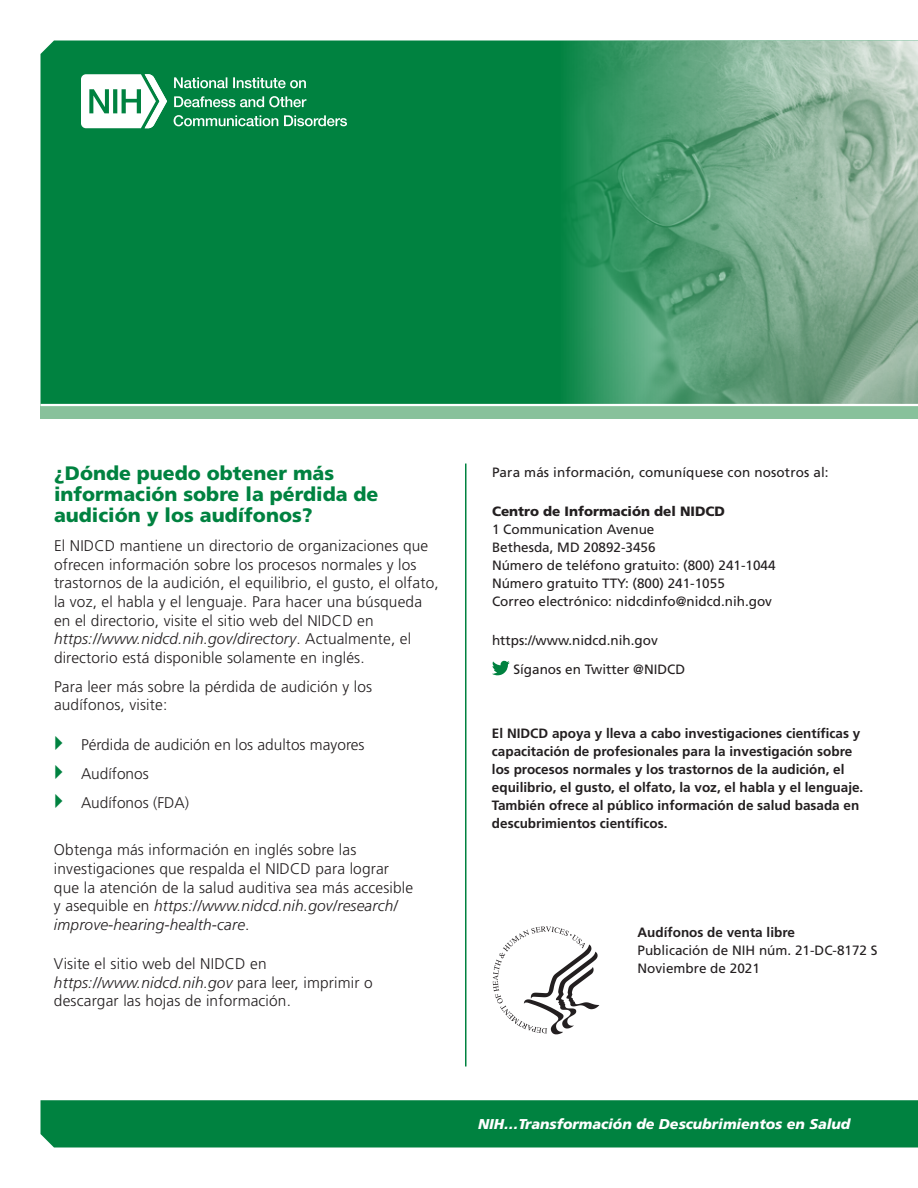
<style>
.page{position:relative;width:918px;height:1188px;background:#fff}
.page>*{position:absolute;margin:0;border:0;box-sizing:border-box;transform-origin:0 0}
.t1{font:900 19.5px/21px "Frutiger LT Std";color:#008240}
.t2{font:300 15.45px/18.6px "Frutiger LT Std";letter-spacing:.01em;color:#231f20}
.t3{font:italic 900 14.25px "Frutiger LT Std";color:#fff}
.t4{font:700 13.5px/18px "Frutiger LT Std";color:#231f20}
.t5{font:13.5px "Frutiger LT Std";color:#231f20}
.t6{font:900 13.5px "Frutiger LT Std";color:#231f20}
.s1{font-style:italic}
</style>
<div class="page">
<div style="left:40px;top:40px;width:507px;height:364px;background:#008240"></div>
<img style="left:547px;top:40px;width:371px;height:364px">
<div style="left:40px;top:1100px;width:878px;height:48px;background:#008240"></div>
<div style="left:40px;top:405px;width:878px;height:13px;background:#88c19b"></div>
<hr style="left:40px;top:404px;width:878px;height:2px;background:#fff">
<svg style="left:81px;top:74px;width:86px;height:54px"></svg>
<svg style="left:174px;top:115px;width:173px;height:11px"></svg>
<svg style="left:174px;top:96px;width:132px;height:11px"></svg>
<svg style="left:174px;top:77px;width:132px;height:11px"></svg>
<hr style="left:465px;top:464px;width:1px;height:602px;background:#008240">
<svg style="left:493px;top:926px;width:106px;height:108px"></svg>
<svg style="left:492px;top:661px;width:18px;height:14px"></svg>
<h2 class="t1" style="left:54px;top:463px;width:326px">¿Dónde puedo obtener más información sobre la pérdida de audición y los audífonos?</h2>
<p class="t2" style="left:54px;top:537px;width:386px">El NIDCD mantiene un directorio de organizaciones que ofrecen información sobre los procesos normales y los trastornos de la audición, el equilibrio, el gusto, el olfato, la voz, el habla y el lenguaje. Para hacer una búsqueda en el directorio, visite el sitio web del NIDCD en <span class="s1">https://www.nidcd.nih.gov/directory</span>. Actualmente, el directorio está disponible solamente en inglés.</p>
<p class="t2" style="left:54px;top:677px;width:320px">Para leer más sobre la pérdida de audición y los audífonos, visite:</p>
<p class="t2" style="left:81px;top:735px;width:285px">Pérdida de audición en los adultos mayores</p>
<p class="t2" style="left:81px;top:764px;width:69px">Audífonos</p>
<p class="t2" style="left:81px;top:793px;width:110px">Audífonos (FDA)</p>
<p class="t2" style="left:54px;top:841px;width:361px">Obtenga más información en inglés sobre las investigaciones que respalda el NIDCD para lograr que la atención de la salud auditiva sea más accesible y asequible en <span class="s1">https://www.nidcd.nih.gov/research/ improve-hearing-health-care</span>.</p>
<p class="t2" style="left:54px;top:955px;width:320px">Visite el sitio web del NIDCD en <span class="s1">https://www.nidcd.nih.gov</span> para leer, imprimir o descargar las hojas de información.</p>
<p class="t5" style="left:492px;top:465px;width:338px">Para más información, comuníquese con nosotros al:</p>
<p class="t6" style="left:492px;top:503px;width:235px">Centro de Información del NIDCD</p>
<p class="t5" style="left:492px;top:522px;width:164px">1 Communication Avenue</p>
<p class="t5" style="left:492px;top:540px;width:165px">Bethesda, MD 20892-3456</p>
<p class="t5" style="left:492px;top:558px;width:285px">Número de teléfono gratuito: (800) 241-1044</p>
<p class="t5" style="left:492px;top:576px;width:234px">Número gratuito TTY: (800) 241-1055</p>
<p class="t5" style="left:492px;top:594px;width:282px">Correo electrónico: nidcdinfo@nidcd.nih.gov</p>
<p class="t5" style="left:492px;top:633px;width:167px">https://www.nidcd.nih.gov</p>
<p class="t5" style="left:513px;top:661px;width:173px">Síganos en Twitter @NIDCD</p>
<p class="t4" style="left:492px;top:724px;width:373px">El NIDCD apoya y lleva a cabo investigaciones científicas y capacitación de profesionales para la investigación sobre los procesos normales y los trastornos de la audición, el equilibrio, el gusto, el olfato, la voz, el habla y el lenguaje.<br>También ofrece al público información de salud basada en descubrimientos científicos.</p>
<p class="t4" style="left:638px;top:923px;width:159px">Audífonos de venta libre</p>
<p class="t5" style="left:638px;top:942px;width:242px">Publicación de NIH núm. 21-DC-8172 S</p>
<p class="t5" style="left:638px;top:960px;width:124px">Noviembre de 2021</p>
<p class="t3" style="left:478px;top:1116px;width:374px">NIH…Transformación de Descubrimientos en Salud</p>
</div>
